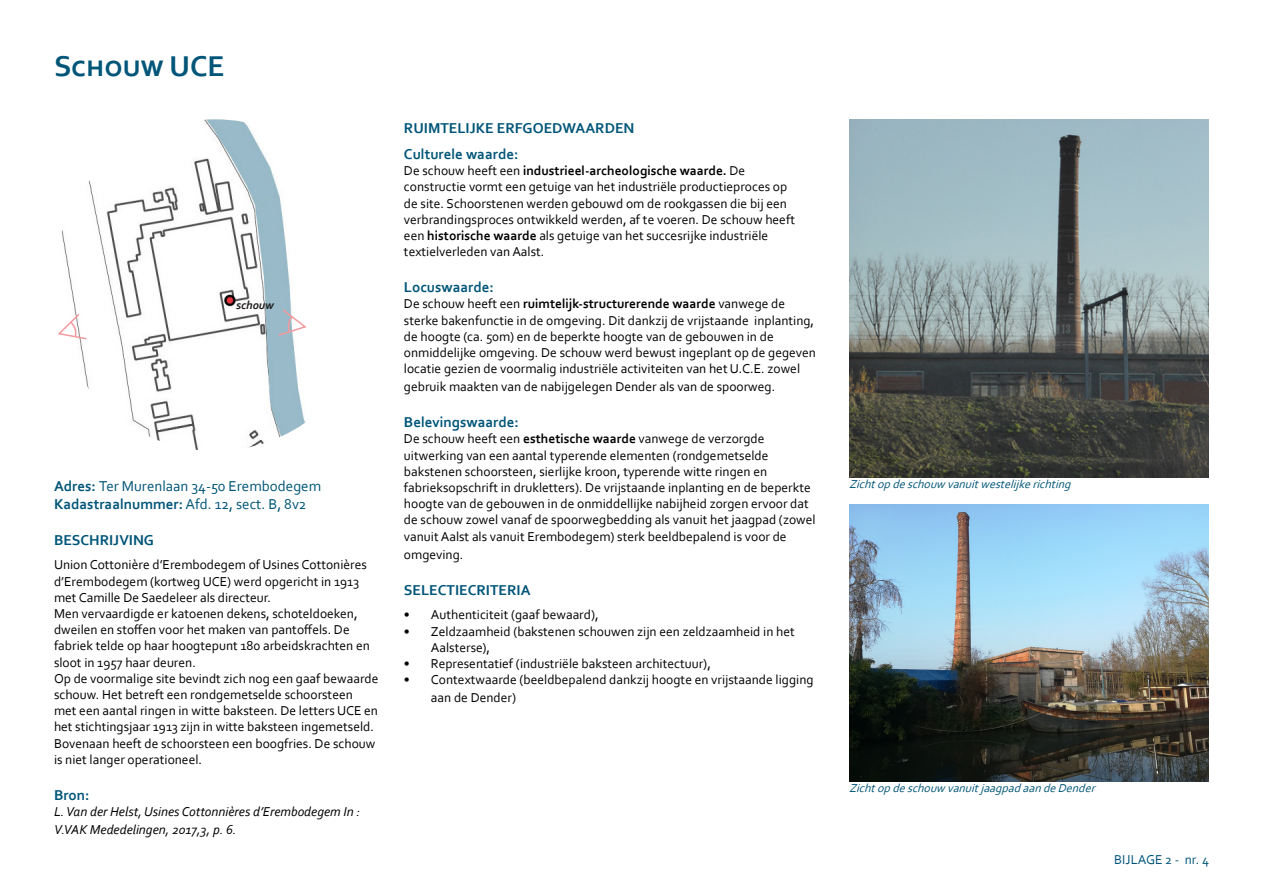
<style>
.page{position:relative;width:1263px;height:893px;background:#fff}
.page>*{position:absolute;margin:0;border:0;box-sizing:border-box;transform-origin:0 0}
.t1{font:700 30px "Corbel";color:#005578}
.t2{font:700 15px "Corbel";color:#005578}
.t3{font:15px "Corbel";color:#005578}
.basis{font:13.5px/16.2px "Corbel";color:#000}
.t4{font:italic 13.5px/18px "Corbel";color:#000}
.t5{font:13.5px "Corbel";color:#005578}
.t6{font:italic 12px "Corbel";color:#005578}
.t7{font:italic 700 12px "Corbel";color:#231f20}
.s1{font-weight:700}
.s2{font-weight:400}
</style>
<div class="page">
<img style="left:62px;top:119px;width:244px;height:331px">
<img style="left:849px;top:119px;width:360px;height:358px">
<svg style="left:58px;top:312px;width:30px;height:28px"></svg>
<img style="left:849px;top:505px;width:360px;height:276px">
<svg style="left:277px;top:308px;width:30px;height:29px"></svg>
<p class="t1" style="left:54px;top:48px;width:172px">Schouw UCE</p>
<p class="t7" style="left:236px;top:298px;width:39px">schouw</p>
<p class="t3" style="left:54px;top:476px;width:269px"><span class="s1">Adres:</span> Ter Murenlaan 34-50 Erembodegem</p>
<p class="t2" style="left:54px;top:494px;width:254px">Kadastraalnummer: <span class="s2">Afd. 12, sect. B, 8v2</span></p>
<p class="t2" style="left:54px;top:530px;width:102px">BESCHRIJVING</p>
<p class="basis" style="left:54px;top:556px;width:314px">Union Cottonière d’Erembodegem of Usines Cottonières d’Erembodegem (kortweg UCE) werd opgericht in 1913 met Camille De Saedeleer als directeur.</p>
<p class="basis" style="left:54px;top:605px;width:317px">Men vervaardigde er katoenen dekens, schoteldoeken, dweilen en stoffen voor het maken van pantoffels. De fabriek telde op haar hoogtepunt 180 arbeidskrachten en sloot in 1957 haar deuren.</p>
<p class="basis" style="left:54px;top:670px;width:326px">Op de voormalige site bevindt zich nog een gaaf bewaarde schouw. Het betreft een rondgemetselde schoorsteen met een aantal ringen in witte baksteen. De letters UCE en het stichtingsjaar 1913 zijn in witte baksteen ingemetseld.<br>Bovenaan heeft de schoorsteen een boogfries. De schouw is niet langer operationeel.</p>
<p class="t2" style="left:54px;top:785px;width:37px">Bron:</p>
<p class="t4" style="left:54px;top:802px;width:308px">L. Van der Helst, Usines Cottonnières d’Erembodegem In :<br>V.VAK Mededelingen, 2017,3, p. 6.</p>
<p class="t2" style="left:404px;top:118px;width:232px">RUIMTELIJKE ERFGOEDWAARDEN</p>
<p class="t2" style="left:404px;top:145px;width:116px">Culturele waarde:</p>
<p class="basis" style="left:404px;top:162px;width:392px">De schouw heeft een <span class="s1">industrieel-archeologische waarde.</span> De constructie vormt een getuige van het industriële productieproces op de site. Schoorstenen werden gebouwd om de rookgassen die bij een verbrandingsproces ontwikkeld werden, af te voeren. De schouw heeft een <span class="s1">historische waarde</span> als getuige van het succesrijke industriële textielverleden van Aalst.</p>
<p class="t2" style="left:404px;top:278px;width:91px">Locuswaarde:</p>
<p class="basis" style="left:404px;top:296px;width:413px">De schouw heeft een <span class="s1">ruimtelijk-structurerende waarde</span> vanwege de sterke bakenfunctie in de omgeving. Dit dankzij de vrijstaande inplanting, de hoogte (ca. 50m) en de beperkte hoogte van de gebouwen in de onmiddelijke omgeving. De schouw werd bewust ingeplant op de gegeven locatie gezien de voormalig industriële activiteiten van het U.C.E. zowel</p>
<p class="basis" style="left:404px;top:378px;width:373px">gebruik maakten van de nabijgelegen Dender als van de spoorweg.</p>
<p class="t2" style="left:404px;top:413px;width:116px">Belevingswaarde:</p>
<p class="basis" style="left:404px;top:431px;width:413px">De schouw heeft een <span class="s1">esthetische waarde</span> vanwege de verzorgde uitwerking van een aantal typerende elementen (rondgemetselde bakstenen schoorsteen, sierlijke kroon, typerende witte ringen en fabrieksopschrift in drukletters). De vrijstaande inplanting en de beperkte hoogte van de gebouwen in de onmiddellijke nabijheid zorgen ervoor dat de schouw zowel vanaf de spoorwegbedding als vanuit het jaagpad (zowel vanuit Aalst als vanuit Erembodegem) sterk beeldbepalend is voor de</p>
<p class="basis" style="left:404px;top:546px;width:61px">omgeving.</p>
<p class="t2" style="left:404px;top:580px;width:128px">SELECTIECRITERIA</p>
<p class="basis" style="left:404px;top:606px;width:196px">• Authenticiteit (gaaf bewaard),</p>
<p class="basis" style="left:431px;top:623px;width:365px;text-indent:-27px">• Zeldzaamheid (bakstenen schouwen zijn een zeldzaamheid in het<br>Aalsterse),</p>
<p class="basis" style="left:404px;top:655px;width:308px">• Representatief (industriële baksteen architectuur),</p>
<p class="basis" style="left:431px;top:670px;width:384px;line-height:18px;text-indent:-27px">• Contextwaarde (beeldbepalend dankzij hoogte en vrijstaande ligging aan de Dender)</p>
<p class="t6" style="left:849px;top:476px;width:227px">Zichtopdeschouw vanuitwestelij kerichting</p>
<p class="t6" style="left:849px;top:781px;width:251px">Zichtopdeschouw vanuitjaagpadaandeDender</p>
<p class="t5" style="left:1114px;top:851px;width:96px">BIJLAGE 2 - nr. 4</p>
</div>
